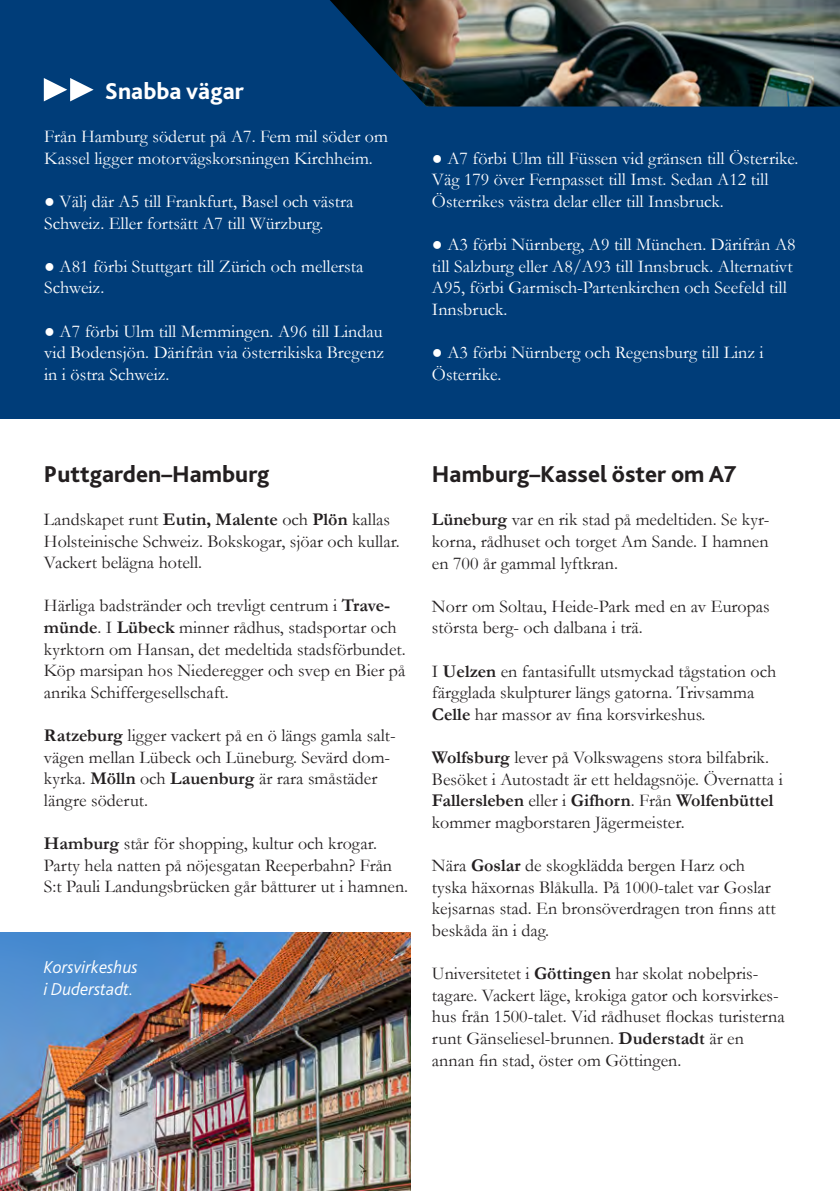
<style>
.page{position:relative;width:840px;height:1191px;background:#fff}
.page>*{position:absolute;margin:0;border:0;box-sizing:border-box;transform-origin:0 0}
.t1{font:800 24px "Bliss 2";color:#231f20}
.t2{font:800 24px "Bliss 2";color:#fff}
.t3{font:18px/21.6px "Garamond";color:#231f20}
.t4{font:18px/21.6px "Garamond";color:#fff}
.t5{font:italic 300 18px/21.6px "Bliss 2";color:#fff}
.s1{font-weight:700}
</style>
<div class="page">
<div style="left:0;top:0;width:839px;height:419px;background:#003d79"></div>
<img style="left:0;top:933px;width:410px;height:258px">
<img style="left:330px;top:0;width:509px;height:106px">
<svg style="left:44px;top:78px;width:50px;height:23px"></svg>
<h1 class="t2" style="left:105px;top:76px;width:140px">Snabba vägar</h1>
<p class="t4" style="left:44px;top:125px;width:345px">Från Hamburg söderut på A7. Fem mil söder om<br>Kassel ligger motorvägskorsningen Kirchheim.</p>
<p class="t4" style="left:44px;top:190px;width:310px">● Välj där A5 till Frankfurt, Basel och västra<br>Schweiz. Eller fortsätt A7 till Würzburg.</p>
<p class="t4" style="left:44px;top:255px;width:320px">● A81 förbi Stuttgart till Zürich och mellersta<br>Schweiz.</p>
<p class="t4" style="left:44px;top:320px;width:341px;text-align:justify">● A7 förbi Ulm till Memmingen. A96 till Lindau vid Bodensjön. Därifrån via österrikiska Bregenz in i östra Schweiz.</p>
<p class="t4" style="left:431px;top:147px;width:368px">● A7 förbi Ulm till Füssen vid gränsen till Österrike.<br>Väg 179 över Fernpasset till Imst. Sedan A12 till<br>Österrikes västra delar eller till Innsbruck.</p>
<p class="t4" style="left:431px;top:233px;width:365px">● A3 förbi Nürnberg, A9 till München. Därifrån A8 till Salzburg eller A8/A93 till Innsbruck. Alternativt A95, förbi Garmisch-Partenkirchen och Seefeld till Innsbruck.</p>
<p class="t4" style="left:431px;top:341px;width:333px">● A3 förbi Nürnberg och Regensburg till Linz i<br>Österrike.</p>
<h1 class="t1" style="left:44px;top:459px;width:227px">Puttgarden–Hamburg</h1>
<p class="t3" style="left:44px;top:508px;width:357px">Landskapet runt <span class="s1">Eutin, Malente</span> och <span class="s1">Plön</span> kallas<br>Holsteinische Schweiz. Bokskogar, sjöar och kullar.<br>Vackert belägna hotell.</p>
<p class="t3" style="left:44px;top:594px;width:363px">Härliga badstränder och trevligt centrum i <span class="s1">Trave&shy;münde</span>. I <span class="s1">Lübeck</span> minner rådhus, stadsportar och kyrktorn om Hansan, det medeltida stadsförbundet.<br>Köp marsipan hos Niederegger och svep en Bier på anrika Schiffergesellschaft.</p>
<p class="t3" style="left:44px;top:724px;width:353px"><span class="s1">Ratzeburg</span> ligger vackert på en ö längs gamla salt&shy;vägen mellan Lübeck och Lüneburg. Sevärd dom&shy;kyrka. <span class="s1">Mölln</span> och <span class="s1">Lauenburg</span> är rara småstäder längre söderut.</p>
<p class="t3" style="left:44px;top:832px;width:365px"><span class="s1">Hamburg</span> står för shopping, kultur och krogar.<br>Party hela natten på nöjesgatan Reeperbahn? Från<br>S:t Pauli Landungsbrücken går båtturer ut i hamnen.</p>
<p class="t5" style="left:44px;top:955px;width:95px">Korsvirkeshus i Duderstadt.</p>
<h1 class="t1" style="left:431px;top:459px;width:306px">Hamburg–Kassel öster om A7</h1>
<p class="t3" style="left:431px;top:508px;width:339px;text-align:justify"><span class="s1">Lüneburg</span> var en rik stad på medeltiden. Se kyr&shy;korna, rådhuset och torget Am Sande. I hamnen en 700 år gammal lyftkran.</p>
<p class="t3" style="left:431px;top:595px;width:339px">Norr om Soltau, Heide-Park med en av Europas största berg- och dalbana i trä.</p>
<p class="t3" style="left:431px;top:659px;width:345px">I <span class="s1">Uelzen</span> en fantasifullt utsmyckad tågstation och färgglada skulpturer längs gatorna. Trivsamma<br><span class="s1">Celle</span> har massor av fina korsvirkeshus.</p>
<p class="t3" style="left:431px;top:746px;width:352px"><span class="s1">Wolfsburg</span> lever på Volkswagens stora bilfabrik.<br>Besöket i Autostadt är ett heldagsnöje. Övernatta i <span class="s1">Fallersleben</span> eller i <span class="s1">Gifhorn</span>. Från <span class="s1">Wolfenbüttel </span>kommer magborstaren Jägermeister.</p>
<p class="t3" style="left:431px;top:854px;width:345px">Nära <span class="s1">Goslar</span> de skogklädda bergen Harz och tyska häxornas Blåkulla. På 1000-talet var Goslar kejsarnas stad. En bronsöverdragen tron finns att beskåda än i dag.</p>
<p class="t3" style="left:432px;top:962px;width:354px">Universitetet i <span class="s1">Göttingen</span> har skolat nobelpris&shy;tagare. Vackert läge, krokiga gator och korsvirkes&shy;hus från 1500-talet. Vid rådhuset flockas turisterna runt Gänseliesel-brunnen. <span class="s1">Duderstadt</span> är en annan fin stad, öster om Göttingen.</p>
</div>
